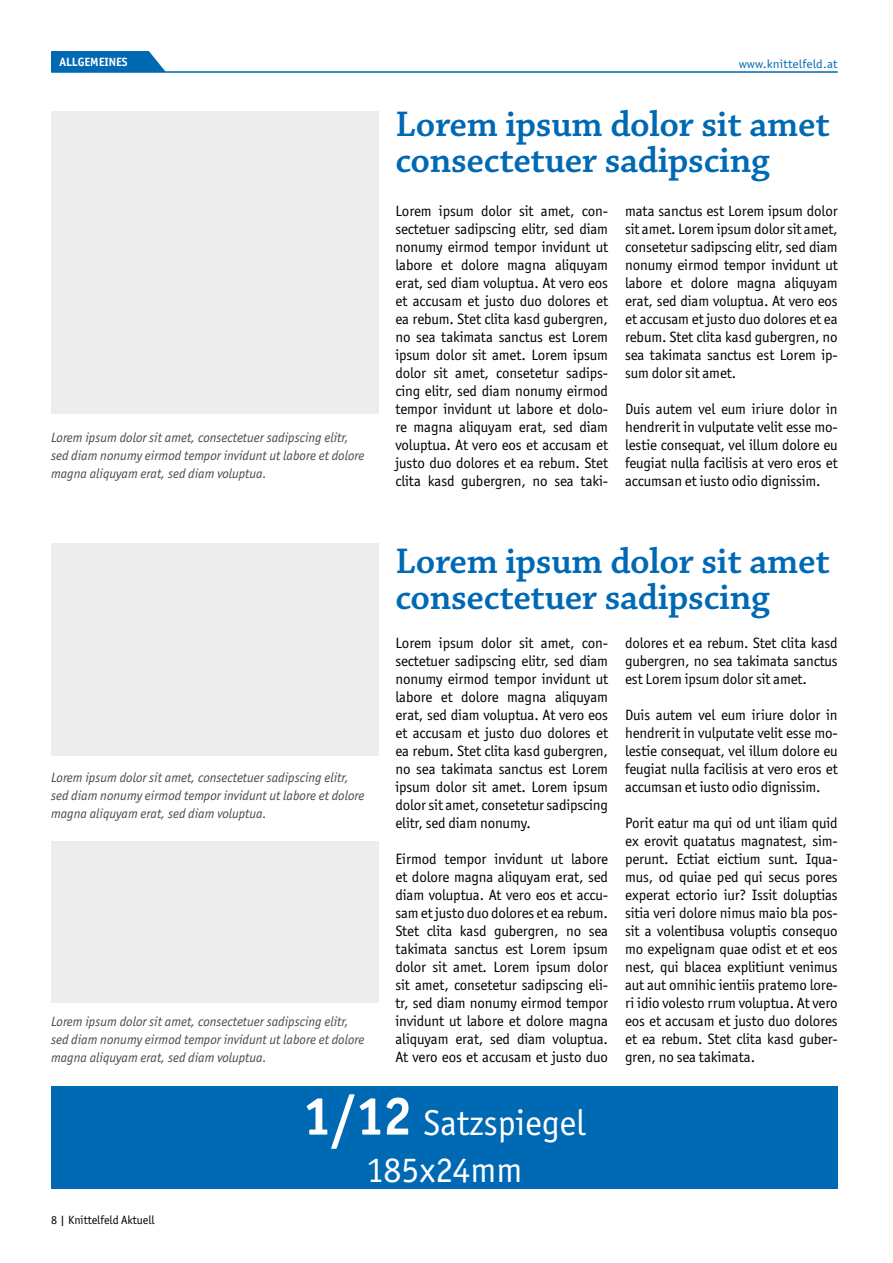
<style>
.page{position:relative;width:893px;height:1263px;background:#fff}
.page>*{position:absolute;margin:0;border:0;box-sizing:border-box;transform-origin:0 0}
.t1{font:600 37.5px/36px "Chaparral Pro";letter-spacing:-.01em;color:#0069b4}
.t2{font:36px/47.4px "Officina San ITC";color:#fff;text-align:center}
.t3{font:15px/18px "Officina San ITC";letter-spacing:-.01em;color:#000;text-align:justify}
.t4{font:italic 13.5px/18px "Officina San ITC";color:#4a4a49}
.t5{font:12px "Officina San ITC";color:#000}
.t6{font:12px "Officina San ITC Book OS";letter-spacing:.01em;color:#0069b4;scale:1.1 1}
.t7{font:700 12px "Officina San ITC";color:#fff}
.s1{font-weight:700;font-size:54px}
</style>
<div class="page">
<hr style="left:51px;top:71px;width:787px;height:2px;background:#0069b4">
<svg style="left:51px;top:51px;width:115px;height:21px;background:#1374b9"></svg>
<div style="left:51px;top:111px;width:327px;height:303px;background:#ededed"></div>
<div style="left:51px;top:543px;width:327px;height:213px;background:#ededed"></div>
<div style="left:51px;top:841px;width:327px;height:161px;background:#ededed"></div>
<div style="left:51px;top:1086px;width:787px;height:102px;background:#0069b4"></div>
<p class="t7" style="left:60px;top:55px;width:70px">ALLGEMEINES</p>
<p class="t6" style="left:739px;top:57px;width:92px">www.knittelfeld.at</p>
<p class="t4" style="left:51px;top:429px;width:315px">Lorem ipsum dolor sit amet, consectetuer sadipscing elitr, sed diam nonumy eirmod tempor invidunt ut labore et dolore magna aliquyam erat, sed diam voluptua.</p>
<p class="t4" style="left:51px;top:769px;width:315px">Lorem ipsum dolor sit amet, consectetuer sadipscing elitr, sed diam nonumy eirmod tempor invidunt ut labore et dolore magna aliquyam erat, sed diam voluptua.</p>
<p class="t4" style="left:51px;top:1012px;width:315px">Lorem ipsum dolor sit amet, consectetuer sadipscing elitr, sed diam nonumy eirmod tempor invidunt ut labore et dolore magna aliquyam erat, sed diam voluptua.</p>
<h1 class="t1" style="left:395px;top:107px;width:436px">Lorem ipsum dolor sit amet consectetuer sadipscing</h1>
<p class="t3" style="left:395px;top:202px;width:214px">Lorem ipsum dolor sit amet, con&shy;sectetuer sadipscing elitr, sed diam nonumy eirmod tempor invidunt ut labore et dolore magna aliquyam erat, sed diam voluptua. At vero eos et accusam et justo duo dolores et ea rebum. Stet clita kasd gubergren, no sea takimata sanctus est Lorem ipsum dolor sit amet. Lorem ipsum dolor sit amet, consetetur sadips&shy;cing elitr, sed diam nonumy eirmod tempor invidunt ut labore et dolo&shy;re magna aliquyam erat, sed diam voluptua. At vero eos et accusam et justo duo dolores et ea rebum. Stet clita kasd gubergren, no sea taki-</p>
<p class="t3" style="left:625px;top:202px;width:214px">mata sanctus est Lorem ipsum dolor sit amet. Lorem ipsum dolor sit amet, consetetur sadipscing elitr, sed diam nonumy eirmod tempor invidunt ut labore et dolore magna aliquyam erat, sed diam voluptua. At vero eos et accusam et justo duo dolores et ea rebum. Stet clita kasd gubergren, no sea takimata sanctus est Lorem ip&shy;sum dolor sit amet.</p>
<p class="t3" style="left:625px;top:400px;width:214px">Duis autem vel eum iriure dolor in hendrerit in vulputate velit esse mo&shy;lestie consequat, vel illum dolore eu feugiat nulla facilisis at vero eros et accumsan et iusto odio dignissim.</p>
<h1 class="t1" style="left:395px;top:544px;width:436px">Lorem ipsum dolor sit amet consectetuer sadipscing</h1>
<p class="t3" style="left:395px;top:634px;width:214px">Lorem ipsum dolor sit amet, con&shy;sectetuer sadipscing elitr, sed diam nonumy eirmod tempor invidunt ut labore et dolore magna aliquyam erat, sed diam voluptua. At vero eos et accusam et justo duo dolores et ea rebum. Stet clita kasd gubergren, no sea takimata sanctus est Lorem ipsum dolor sit amet. Lorem ipsum dolor sit amet, consetetur sadipscing elitr, sed diam nonumy.</p>
<p class="t3" style="left:395px;top:850px;width:214px">Eirmod tempor invidunt ut labore et dolore magna aliquyam erat, sed diam voluptua. At vero eos et accu&shy;sam et justo duo dolores et ea rebum.<br>Stet clita kasd gubergren, no sea takimata sanctus est Lorem ipsum dolor sit amet. Lorem ipsum dolor sit amet, consetetur sadipscing eli&shy;tr, sed diam nonumy eirmod tempor invidunt ut labore et dolore magna aliquyam erat, sed diam voluptua.<br>At vero eos et accusam et justo duo</p>
<p class="t3" style="left:625px;top:634px;width:214px">dolores et ea rebum. Stet clita kasd gubergren, no sea takimata sanctus est Lorem ipsum dolor sit amet.</p>
<p class="t3" style="left:625px;top:706px;width:214px">Duis autem vel eum iriure dolor in hendrerit in vulputate velit esse mo&shy;lestie consequat, vel illum dolore eu feugiat nulla facilisis at vero eros et accumsan et iusto odio dignissim.</p>
<p class="t3" style="left:625px;top:814px;width:214px">Porit eatur ma qui od unt iliam quid ex erovit quatatus magnatest, sim&shy;perunt. Ectiat eictium sunt. Iqua&shy;mus, od quiae ped qui secus pores experat ectorio iur? Issit doluptias sitia veri dolore nimus maio bla pos&shy;sit a volentibusa voluptis consequo mo expelignam quae odist et et eos nest, qui blacea explitiunt venimus aut aut omnihic ientiis pratemo lore&shy;ri idio volesto rrum voluptua. At vero eos et accusam et justo duo dolores et ea rebum. Stet clita kasd guber&shy;gren, no sea takimata.</p>
<p class="t5" style="left:51px;top:1213px;width:105px">8 | Knittelfeld Aktuell</p>
<h2 class="t2" style="left:303px;top:1098px;width:284px"><span class="s1">1/12</span> Satzspiegel<br>185x24mm</h2>
</div>
